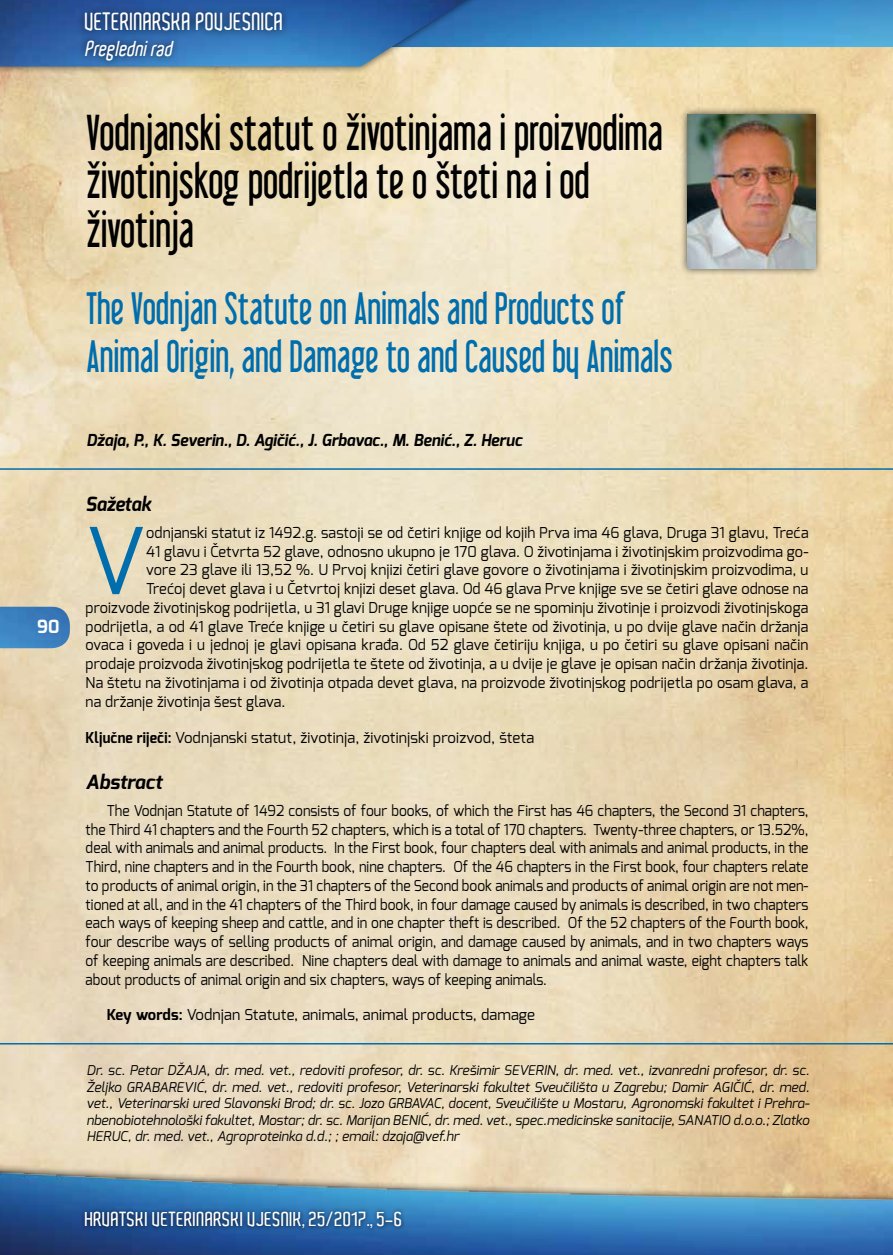
<style>
.page{position:relative;width:893px;height:1255px;background:#fff}
.page>*{position:absolute;margin:0;border:0;box-sizing:border-box;transform-origin:0 0}
.t1{font:91.8px "Exo";color:#006dad}
.t2{font:45px/48px "Libel Suit";letter-spacing:.005em;color:#000;scale:.92 1}
.t3{font:40.5px/48px "Libel Suit";letter-spacing:.005em;color:#006dad;scale:.9 1}
.t4{font:600 24px "Aldo";color:#fff;scale:.9 1}
.t5{font:italic 600 21px "Aldo";color:#fff;scale:.9 1}
.t6{font:600 19.5px "Aldo";color:#fff}
.t7{font:italic 700 19.5px "Exo";color:#000}
.t8{font:italic 700 19.5px "Exo";color:#000;scale:.96 1}
.t9{font:700 18.15px "Exo";color:#fff}
.t10{font:italic 700 16.5px "Exo";color:#000;scale:.96 1}
.t11{font:15px "Exo";letter-spacing:.01em;color:#000}
.t12{font:15px/18.8px "Exo";letter-spacing:.01em;color:#000;text-align:justify;scale:.92 1}
.t13{font:italic 13.5px/16.5px "Exo";color:#000;text-align:justify}
.s1{font-weight:700}
</style>
<div class="page">
<img style="left:0;top:47px;width:893px;height:1106px">
<img style="left:0;top:1153px;width:893px;height:101px">
<img style="left:0;top:606px;width:70px;height:42px">
<img style="left:505px;top:0;width:388px;height:47px">
<div style="left:0;top:0;width:505px;height:75px;background:#000;opacity:.75"></div>
<img style="left:0;top:0;width:498px;height:66px">
<div style="left:81px;top:1207px;width:325px;height:25px;background:#000;opacity:.75"></div>
<div style="left:679px;top:106px;width:145px;height:170px;background:#000;opacity:.75"></div>
<img style="left:688px;top:114px;width:127px;height:154px">
<hr style="left:0;top:468px;width:893px;height:2px;background:#006dad">
<hr style="left:0;top:1042px;width:893px;height:2px;background:#006dad">
<div style="left:77px;top:5px;width:213px;height:63px;background:#000;opacity:.75"></div>
<p class="t9" style="left:37px;top:614px;width:24px">90</p>
<h3 class="t4" style="left:85px;top:8px;width:222px">VETERINARSKA POVJESNICA</h3>
<h3 class="t5" style="left:85px;top:36px;width:104px">Preglednirad</h3>
<h2 class="t2" style="left:87px;top:109px;width:628px">Vodnjanski statut o životinjama i proizvodima životinjskog podrijetla te o šteti na i od životinja</h2>
<h3 class="t3" style="left:87px;top:284px;width:653px">The Vodnjan Statute on Animals and Products of<br>Animal Origin, and Damage to and Caused by Animals</h3>
<p class="t10" style="left:87px;top:429px;width:455px">Džaja, P., K. Severin., D. Agičić., J. Grbavac., M. Benić., Z. Heruc</p>
<h3 class="t8" style="left:86px;top:491px;width:69px">Sažetak</h3>
<h1 class="t1" style="left:86px;top:502px;width:61px">V</h1>
<p class="t11" style="left:146px;top:523px;width:664px">odnjanski statut iz 1492.g. sastoji se od četiri knjige od kojih Prva ima 46 glava, Druga 31 glavu, Treća</p>
<p class="t11" style="left:146px;top:541px;width:664px">41 glavu i Četvrta 52 glave, odnosno ukupno je 170 glava. O životinjama i životinjskim proizvodima go-</p>
<p class="t11" style="left:146px;top:560px;width:664px">vore 23 glave ili 13,52 %. U Prvoj knjizi četiri glave govore o životinjama i životinjskim proizvodima, u</p>
<p class="t11" style="left:146px;top:579px;width:664px">Trećoj devet glava i u Četvrtoj knjizi deset glava. Od 46 glava Prve knjige sve se četiri glave odnose na</p>
<p class="t11" style="left:86px;top:598px;width:724px">proizvode životinjskog podrijetla, u 31 glavi Druge knjige uopće se ne spominju životinje i proizvodi životinjskoga</p>
<p class="t11" style="left:86px;top:616px;width:724px">podrijetla, a od 41 glave Treće knjige u četiri su glave opisane štete od životinja, u po dvije glave način držanja</p>
<p class="t11" style="left:86px;top:635px;width:724px">ovaca i goveda i u jednoj je glavi opisana krađa. Od 52 glave četiriju knjiga, u po četiri su glave opisani način</p>
<p class="t11" style="left:86px;top:654px;width:724px">prodaje proizvoda životinjskog podrijetla te štete od životinja, a u dvije je glave je opisan način držanja životinja.</p>
<p class="t11" style="left:86px;top:673px;width:724px">Na štetu na životinjama i od životinja otpada devet glava, na proizvode životinjskog podrijetla po osam glava, a</p>
<p class="t11" style="left:86px;top:691px;width:201px">na držanje životinja šest glava.</p>
<p class="t11" style="left:86px;top:727px;width:450px"><span class="s1">Ključne riječi:</span> Vodnjanski statut, životinja, životinjski proizvod, šteta</p>
<h3 class="t7" style="left:86px;top:769px;width:78px">Abstract</h3>
<p class="t12" style="left:86px;top:801px;width:787px;text-indent:21px">The Vodnjan Statute of 1492 consists of four books, of which the First has 46 chapters, the Second 31 chapters, the Third 41 chapters and the Fourth 52 chapters, which is a total of 170 chapters. Twenty-three chapters, or 13.52%, deal with animals and animal products. In the First book, four chapters deal with animals and animal products, in the Third, nine chapters and in the Fourth book, nine chapters. Of the 46 chapters in the First book, four chapters relate to products of animal origin, in the 31 chapters of the Second book animals and products of animal origin are not men&shy;tioned at all, and in the 41 chapters of the Third book, in four damage caused by animals is described, in two chapters each ways of keeping sheep and cattle, and in one chapter theft is described. Of the 52 chapters of the Fourth book, four describe ways of selling products of animal origin, and damage caused by animals, and in two chapters ways of keeping animals are described. Nine chapters deal with damage to animals and animal waste, eight chapters talk about products of animal origin and six chapters, ways of keeping animals.</p>
<p class="t11" style="left:107px;top:1005px;width:429px"><span class="s1">Key words:</span> Vodnjan Statute, animals, animal products, damage</p>
<p class="t13" style="left:87px;top:1061px;width:725px">Dr. sc. Petar DŽAJA, dr. med. vet., redoviti profesor, dr. sc. Krešimir SEVERIN, dr. med. vet., izvanredni profesor, dr. sc.<br>Željko GRABAREVIĆ, dr. med. vet., redoviti profesor, Veterinarski fakultet Sveučilišta u Zagrebu; Damir AGIČIĆ, dr. med. vet., Veterinarski ured Slavonski Brod; dr. sc. Jozo GRBAVAC, docent, Sveučilište u Mostaru, Agronomski fakultet i Prehra&shy;nbenobiotehnološki fakultet, Mostar; dr. sc. Marijan BENIĆ, dr. med. vet., spec.medicinske sanitacije, SANATIO d.o.o.; Zlatko HERUC, dr. med. vet., Agroproteinka d.d.; ; email: dzaja@vef.hr</p>
<h3 class="t6" style="left:85px;top:1207px;width:319px">HRVATSKI VETERINARSKI VJESNIK, 25/2017., 5-6</h3>
</div>
